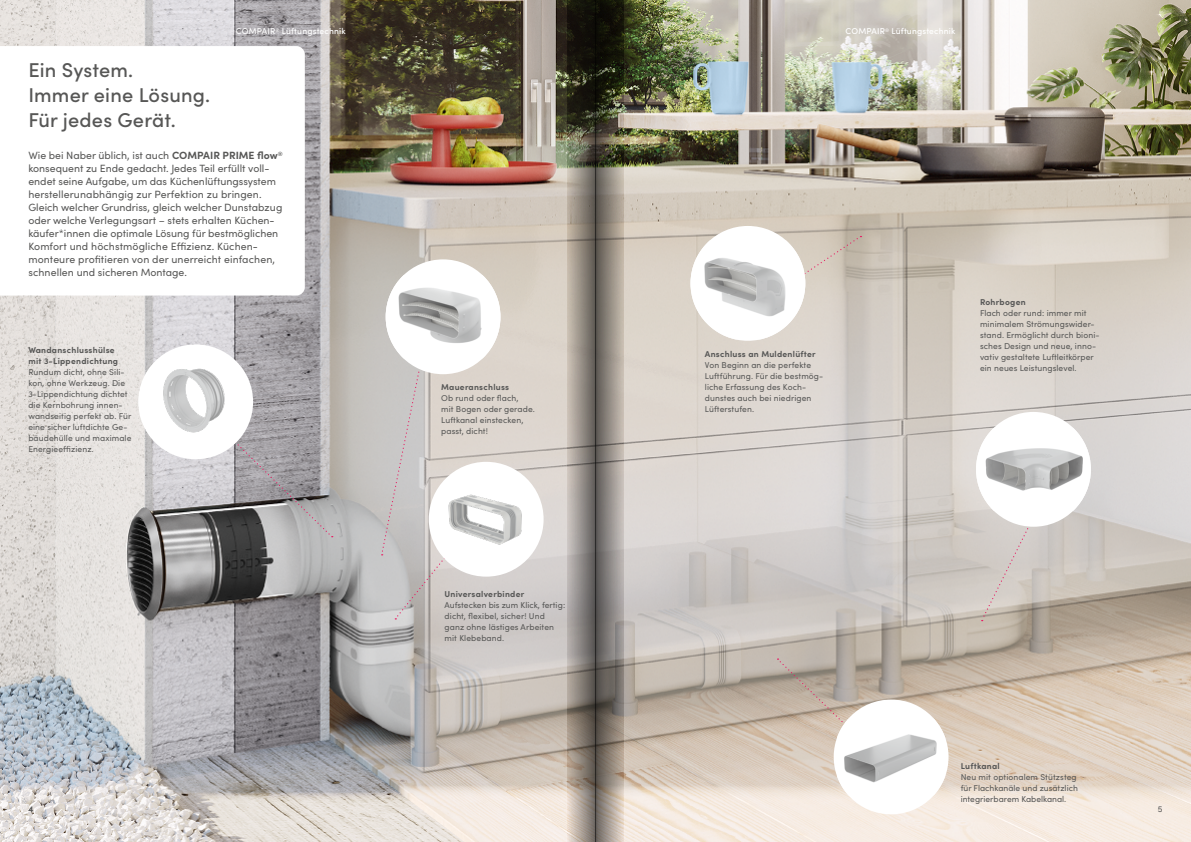
<style>
.page{position:relative;width:1191px;height:842px;background:#fff}
.page>*{position:absolute;margin:0;border:0;box-sizing:border-box;transform-origin:0 0}
.t1{font:500 20px/25px "Sofia Pro";letter-spacing:.01em;color:#575756}
.t2{font:10.5px/13px "Sofia Pro";color:#575756}
.t3{font:8.5px/11px "Sofia Pro";letter-spacing:.01em;color:#575756}
.t4{font:700 8.5px/11px "Sofia Pro";letter-spacing:.03em;color:#575756}
.t5{font:500 8.5px "Sofia Pro";letter-spacing:.02em;color:#fff}
.s1{font-weight:700}
</style>
<div class="page">
<img style="left:0;top:0;width:1191px;height:842px">
<svg style="left:232px;top:439px;width:101px;height:98px;background:#9b999b"></svg>
<svg style="left:381px;top:361px;width:68px;height:258px;background:#c9c6c4"></svg>
<svg style="left:777px;top:658px;width:75px;height:73px;background:#b9ab9e"></svg>
<div style="left:429px;top:462px;width:114px;height:115px;background:#fff;border-radius:50%"></div>
<img style="left:429px;top:472px;width:114px;height:94px">
<div style="left:138px;top:344px;width:115px;height:115px;background:#fff;border-radius:50%"></div>
<img style="left:138px;top:360px;width:115px;height:83px">
<svg style="left:803px;top:236px;width:58px;height:39px;background:#ccc1b4"></svg>
<div style="left:690px;top:226px;width:115px;height:115px;background:#fff;border-radius:50%"></div>
<img style="left:690px;top:240px;width:115px;height:99px">
<svg style="left:981px;top:525px;width:49px;height:96px;background:#cfc7c1"></svg>
<div style="left:833px;top:699px;width:115px;height:115px;background:#fff;border-radius:50%"></div>
<img style="left:837px;top:719px;width:108px;height:76px">
<div style="left:386px;top:259px;width:114px;height:115px;background:#fff;border-radius:50%"></div>
<img style="left:386px;top:275px;width:114px;height:83px">
<div style="left:976px;top:412px;width:114px;height:115px;background:#fff;border-radius:50%"></div>
<img style="left:976px;top:428px;width:114px;height:83px">
<svg style="left:0;top:46px;width:305px;height:250px"></svg>
<svg style="left:567px;top:0;width:28px;height:842px;background:#7e786f"></svg>
<svg style="left:595px;top:0;width:29px;height:842px;background:#777168"></svg>
<h1 class="t1" style="left:28px;top:56px;width:183px">Ein System.<br>Immer eine Lösung.<br>Für jedes Gerät.</h1>
<p class="t5" style="left:236px;top:25px;width:111px">COMPAIR<sup>®</sup> Lüftungstechnik</p>
<p class="t2" style="left:28px;top:148px;width:256px">Wie bei Naber üblich, ist auch <span class="s1">COMPAIR PRIME flow</span><sup>® </sup>konsequent zu Ende gedacht. Jedes Teil erfüllt voll&shy;endet seine Aufgabe, um das Küchenlüftungssystem herstellerunabhängig zur Perfektion zu bringen.<br>Gleich welcher Grundriss, gleich welcher Dunstabzug oder welche Verlegungsart – stets erhalten Küchen&shy;käufer*innen die optimale Lösung für bestmöglichen Komfort und höchstmögliche Effizienz. Küchen&shy;monteure profitieren von der unerreicht einfachen, schnellen und sicheren Montage.</p>
<p class="t4" style="left:28px;top:344px;width:91px">Wandanschlusshülse mit 3-Lippendichtung</p>
<p class="t3" style="left:28px;top:366px;width:105px">Rundum dicht, ohne Sili&shy;kon, ohne Werkzeug. Die<br>3-Lippendichtung dichtet die Kernbohrung innen&shy;wandseitig perfekt ab. Für eine sicher luftdichte Ge&shy;bäudehülle und maximale<br>Energieeffizienz.</p>
<p class="t4" style="left:441px;top:381px;width:69px">Maueranschluss</p>
<p class="t3" style="left:441px;top:392px;width:95px">Ob rund oder flach,<br>mit Bogen oder gerade.<br>Luftkanal einstecken, passt, dicht!</p>
<p class="t4" style="left:444px;top:587px;width:81px">Universalverbinder</p>
<p class="t3" style="left:444px;top:599px;width:122px">Aufstecken bis zum Klick, fertig: dicht, flexibel, sicher! Und ganz ohne lästiges Arbeiten mit Klebeband.</p>
<p class="t5" style="left:845px;top:25px;width:111px">COMPAIR<sup>®</sup> Lüftungstechnik</p>
<p class="t4" style="left:705px;top:347px;width:112px">Anschluss an Muldenlüfter</p>
<p class="t3" style="left:705px;top:359px;width:120px">Von Beginn an die perfekte<br>Luftführung. Für die bestmög&shy;liche Erfassung des Koch&shy;dunstes auch bei niedrigen<br>Lüfterstufen.</p>
<p class="t4" style="left:980px;top:296px;width:47px">Rohrbogen</p>
<p class="t3" style="left:980px;top:307px;width:121px">Flach oder rund: immer mit minimalem Strömungswider&shy;stand. Ermöglicht durch bioni&shy;sches Design und neue, inno&shy;vativ gestaltete Luftleitkörper ein neues Leistungslevel.</p>
<p class="t4" style="left:960px;top:760px;width:41px">Luftkanal</p>
<p class="t3" style="left:960px;top:771px;width:119px">Neu mit optionalem Stützsteg für Flachkanäle und zusätzlich integrierbarem Kabelkanal.</p>
<p class="t3" style="left:28px;top:803px;width:6px">4</p>
<p class="t3" style="left:1157px;top:803px;width:6px">5</p>
</div>
